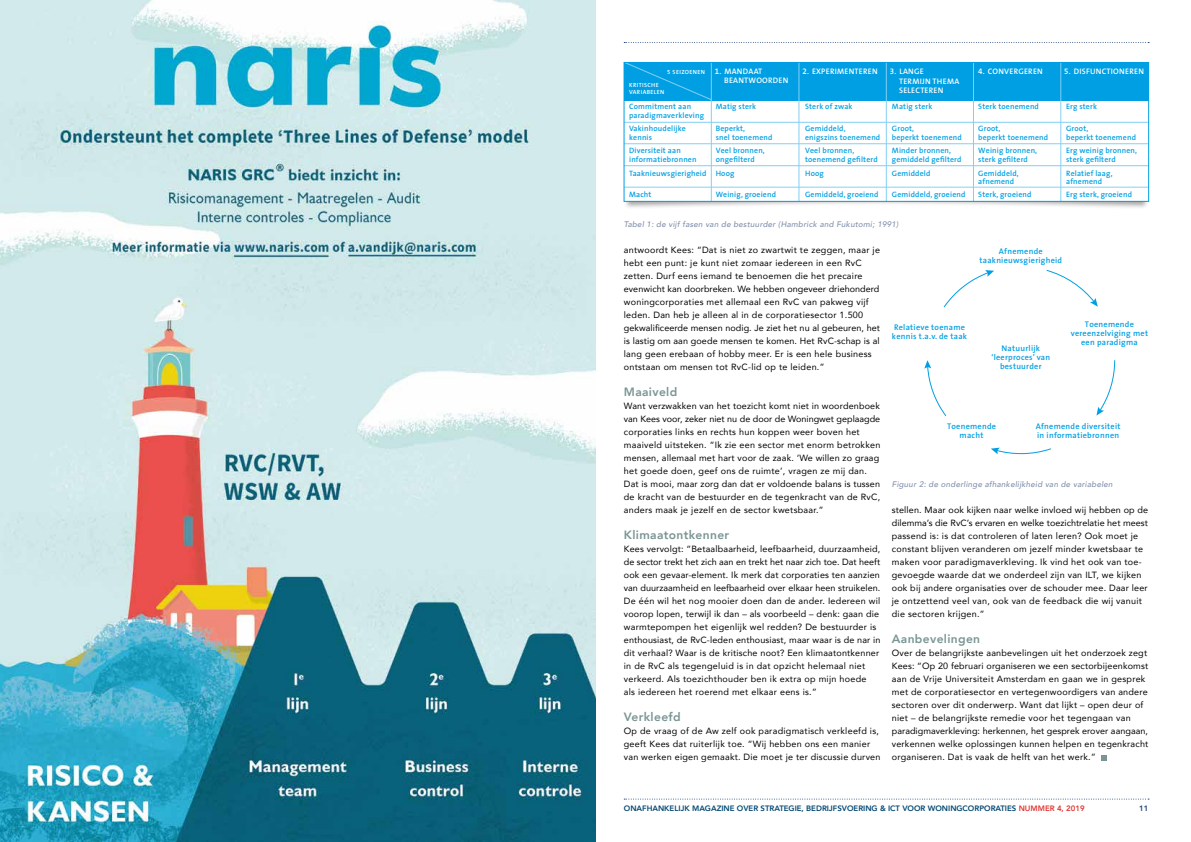
<style>
.page{position:relative;width:1191px;height:842px;background:#fff}
.page>*{position:absolute;margin:0;border:0;box-sizing:border-box;transform-origin:0 0}
.t1{font:800 12px "Avenir";letter-spacing:.03em;color:#7a9594}
.t2{font:9px/13px "Avenir";letter-spacing:.03em;color:#000}
.t3{font:600 8.2px/8.9px "The Sans";letter-spacing:.03em;color:#009fe3;text-align:center}
.t4{font:italic 500 8px "Avenir";letter-spacing:.03em;color:#8191ad}
.t5{font:600 8px/9.6px "The Sans";letter-spacing:.03em;color:#fff}
.t6{font:600 7.8px/8.5px "The Sans";letter-spacing:.02em;color:#009fe3}
.t7{font:800 7.8px "Avenir";color:#004671}
.t8{font:800 7.8px "Avenir";color:#1b4175}
.t9{font:600 6px/7.2px "The Sans";letter-spacing:.06em;color:#fff}
.s1{font-family:"The Sans Semi Bold Expert";font-weight:400}
.s2{color:#e33532}
</style>
<div class="page">
<svg style="left:624px;top:799px;width:525px;height:1px"></svg>
<div style="left:623px;top:183px;width:526px;height:27px;background:#000;opacity:.35"></div>
<svg style="left:943px;top:270px;width:51px;height:38px"></svg>
<svg style="left:924px;top:360px;width:23px;height:56px"></svg>
<svg style="left:991px;top:448px;width:60px;height:7px"></svg>
<svg style="left:1096px;top:360px;width:19px;height:56px"></svg>
<svg style="left:1046px;top:270px;width:51px;height:37px"></svg>
<svg style="left:624px;top:42px;width:525px;height:1px"></svg>
<div style="left:624px;top:62px;width:524px;height:139px;background:#fff"></div>
<div style="left:624px;top:62px;width:524px;height:38px;background:#009fe3"></div>
<hr style="left:711px;top:62px;width:1px;height:139px;background:#83d0f5">
<hr style="left:798px;top:62px;width:1px;height:139px;background:#83d0f5">
<hr style="left:886px;top:62px;width:1px;height:139px;background:#83d0f5">
<hr style="left:973px;top:62px;width:1px;height:139px;background:#83d0f5">
<hr style="left:1060px;top:62px;width:1px;height:139px;background:#83d0f5">
<svg style="left:623px;top:62px;width:89px;height:38px"></svg>
<hr style="left:624px;top:122px;width:524px;height:1px;background:#83d0f5">
<hr style="left:624px;top:144px;width:524px;height:1px;background:#83d0f5">
<hr style="left:624px;top:165px;width:524px;height:1px;background:#83d0f5">
<hr style="left:624px;top:187px;width:524px;height:1px;background:#83d0f5">
<div style="left:624px;top:62px;width:524px;height:140px;border:1px solid #009fe3"></div>
<svg style="left:1101px;top:755px;width:5px;height:5px"></svg>
<img style="left:0;top:0;width:595px;height:842px">
<p class="t9" style="left:667px;top:68px;width:39px"><span class="s1">5</span> SEIZOENEN</p>
<p class="t9" style="left:629px;top:81px;width:37px">KRITISCHE<br>VARIABELEN</p>
<p class="t6" style="left:629px;top:102px;width:76px">Commitment aan paradigmaverkleving</p>
<p class="t6" style="left:629px;top:124px;width:58px">Vakinhoudelijke kennis</p>
<p class="t6" style="left:629px;top:146px;width:69px">Diversiteit aan informatiebronnen</p>
<p class="t6" style="left:629px;top:169px;width:79px">Taaknieuwsgierigheid</p>
<p class="t6" style="left:629px;top:190px;width:24px">Macht</p>
<p class="t5" style="left:724px;top:66px;width:66px;text-indent:-9px"><span class="s1">1.</span> MANDAAT<br>BEANTWOORDEN</p>
<p class="t5" style="left:802px;top:67px;width:77px"><span class="s1">2.</span> EXPERIMENTEREN</p>
<p class="t5" style="left:899px;top:67px;width:62px;text-indent:-9px"><span class="s1">3.</span> LANGE<br>TERMIJN THEMA<br>SELECTEREN</p>
<p class="t5" style="left:978px;top:67px;width:66px"><span class="s1">4.</span> CONVERGEREN</p>
<p class="t5" style="left:1064px;top:67px;width:81px"><span class="s1">5.</span> DISFUNCTIONEREN</p>
<p class="t6" style="left:715px;top:102px;width:42px">Matig sterk</p>
<p class="t6" style="left:715px;top:124px;width:58px">Beperkt,<br>snel toenemend</p>
<p class="t6" style="left:715px;top:146px;width:51px">Veel bronnen, ongefilterd</p>
<p class="t6" style="left:715px;top:169px;width:20px">Hoog</p>
<p class="t6" style="left:715px;top:190px;width:62px">Weinig, groeiend</p>
<p class="t6" style="left:805px;top:102px;width:49px">Sterk of zwak</p>
<p class="t6" style="left:805px;top:124px;width:77px">Gemiddeld,<br>enigszins toenemend</p>
<p class="t6" style="left:805px;top:146px;width:74px">Veel bronnen, toenemend gefilterd</p>
<p class="t6" style="left:805px;top:169px;width:20px">Hoog</p>
<p class="t6" style="left:805px;top:190px;width:75px">Gemiddeld, groeiend</p>
<p class="t6" style="left:892px;top:102px;width:42px">Matig sterk</p>
<p class="t6" style="left:892px;top:124px;width:71px">Groot,<br>beperkt toenemend</p>
<p class="t6" style="left:892px;top:146px;width:71px">Minder bronnen, gemiddeld gefilterd</p>
<p class="t6" style="left:892px;top:169px;width:40px">Gemiddeld</p>
<p class="t6" style="left:892px;top:190px;width:75px">Gemiddeld, groeiend</p>
<p class="t6" style="left:978px;top:102px;width:62px">Sterk toenemend</p>
<p class="t6" style="left:978px;top:124px;width:71px">Groot,<br>beperkt toenemend</p>
<p class="t6" style="left:978px;top:146px;width:60px">Weinig bronnen, sterk gefilterd</p>
<p class="t6" style="left:978px;top:169px;width:42px">Gemiddeld, afnemend</p>
<p class="t6" style="left:978px;top:190px;width:55px">Sterk, groeiend</p>
<p class="t6" style="left:1066px;top:102px;width:32px">Erg sterk</p>
<p class="t6" style="left:1066px;top:124px;width:71px">Groot,<br>beperkt toenemend</p>
<p class="t6" style="left:1066px;top:146px;width:72px">Erg weinig bronnen, sterk gefilterd</p>
<p class="t6" style="left:1066px;top:169px;width:48px">Relatief laag, afnemend</p>
<p class="t6" style="left:1066px;top:190px;width:67px">Erg sterk, groeiend</p>
<p class="t4" style="left:624px;top:220px;width:276px">Tabel 1: de vijf fasen van de bestuurder (Hambrick and Fukutomi; 1991)</p>
<p class="t2" style="left:624px;top:243px;width:258px">antwoordt Kees: “Dat is niet zo zwartwit te zeggen, maar je hebt een punt: je kunt niet zomaar iedereen in een RvC zetten. Durf eens iemand te benoemen die het precaire evenwicht kan doorbreken. We hebben ongeveer driehonderd woningcorporaties met allemaal een RvC van pakweg vijf leden. Dan heb je alleen al in de corporatiesector 1.500 gekwalificeerde mensen nodig. Je ziet het nu al gebeuren, het is lastig om aan goede mensen te komen. Het RvC-schap is al lang geen erebaan of hobby meer. Er is een hele business ontstaan om mensen tot RvC-lid op te leiden.”</p>
<h1 class="t1" style="left:624px;top:383px;width:55px">Maaiveld</h1>
<p class="t2" style="left:624px;top:399px;width:258px">Want verzwakken van het toezicht komt niet in woordenboek van Kees voor, zeker niet nu de door de Woningwet geplaagde corporaties links en rechts hun koppen weer boven het maaiveld uitsteken. “Ik zie een sector met enorm betrokken mensen, allemaal met hart voor de zaak. ‘We willen zo graag het goede doen, geef ons de ruimte’, vragen ze mij dan.<br>Dat is mooi, maar zorg dan dat er voldoende balans is tussen de kracht van de bestuurder en de tegenkracht van de RvC, anders maak je jezelf en de sector kwetsbaar.”</p>
<h1 class="t1" style="left:624px;top:526px;width:107px">Klimaatontkenner</h1>
<p class="t2" style="left:624px;top:542px;width:258px">Kees vervolgt: “Betaalbaarheid, leefbaarheid, duurzaamheid, de sector trekt het zich aan en trekt het naar zich toe. Dat heeft ook een gevaar-element. Ik merk dat corporaties ten aanzien van duurzaamheid en leefbaarheid over elkaar heen struikelen.<br>De één wil het nog mooier doen dan de ander. Iedereen wil voorop lopen, terwijl ik dan – als voorbeeld – denk: gaan die warmtepompen het eigenlijk wel redden? De bestuurder is enthousiast, de RvC-leden enthousiast, maar waar is de nar in dit verhaal? Waar is de kritische noot? Een klimaatontkenner in de RvC als tegengeluid is in dat opzicht helemaal niet verkeerd. Als toezichthouder ben ik extra op mijn hoede<br>als iedereen het roerend met elkaar eens is.”</p>
<h1 class="t1" style="left:624px;top:708px;width:58px">Verkleefd</h1>
<p class="t2" style="left:624px;top:724px;width:258px">Op de vraag of de Aw zelf ook paradigmatisch verkleefd is, geeft Kees dat ruiterlijk toe. “Wij hebben ons een manier van werken eigen gemaakt. Die moet je ter discussie durven</p>
<p class="t3" style="left:979px;top:246px;width:84px">Afnemende taaknieuwsgierigheid</p>
<p class="t3" style="left:892px;top:323px;width:77px;text-align:left">Relatieve toename kennis t.a.v. de taak</p>
<p class="t3" style="left:991px;top:344px;width:60px">Natuurlijk ‘leerproces’ van bestuurder</p>
<p class="t3" style="left:1070px;top:319px;width:79px">Toenemende vereenzelviging met een paradigma</p>
<p class="t3" style="left:947px;top:421px;width:51px">Toenemende macht</p>
<p class="t3" style="left:1035px;top:421px;width:86px;text-align:left">Afnemende diversiteit in informatiebronnen</p>
<p class="t4" style="left:891px;top:480px;width:222px">Figuur 2: de onderlinge afhankelijkheid van de variabelen</p>
<p class="t2" style="left:891px;top:503px;width:258px">stellen. Maar ook kijken naar welke invloed wij hebben op de dilemma’s die RvC’s ervaren en welke toezichtrelatie het meest passend is: is dat controleren of laten leren? Ook moet je constant blijven veranderen om jezelf minder kwetsbaar te maken voor paradigmaverkleving. Ik vind het ook van toe&shy;gevoegde waarde dat we onderdeel zijn van ILT, we kijken ook bij andere organisaties over de schouder mee. Daar leer je ontzettend veel van, ook van de feedback die wij vanuit die sectoren krijgen.”</p>
<h1 class="t1" style="left:891px;top:630px;width:90px">Aanbevelingen</h1>
<p class="t2" style="left:891px;top:646px;width:258px">Over de belangrijkste aanbevelingen uit het onderzoek zegt Kees: “Op 20 februari organiseren we een sectorbijeenkomst aan de Vrije Universiteit Amsterdam en gaan we in gesprek met de corporatiesector en vertegenwoordigers van andere sectoren over dit onderwerp. Want dat lijkt – open deur of niet – de belangrijkste remedie voor het tegengaan van paradigmaverkleving: herkennen, het gesprek erover aangaan, verkennen welke oplossingen kunnen helpen en tegenkracht organiseren. Dat is vaak de helft van het werk.”</p>
<p class="t7" style="left:624px;top:803px;width:462px">ONAFHANKELIJK MAGAZINE OVER STRATEGIE, BEDRIJFSVOERING &amp; ICT VOOR WONINGCORPORATIES <span class="s2">NUMMER 4, 2019</span></p>
<p class="t8" style="left:1139px;top:803px;width:11px">11</p>
</div>
